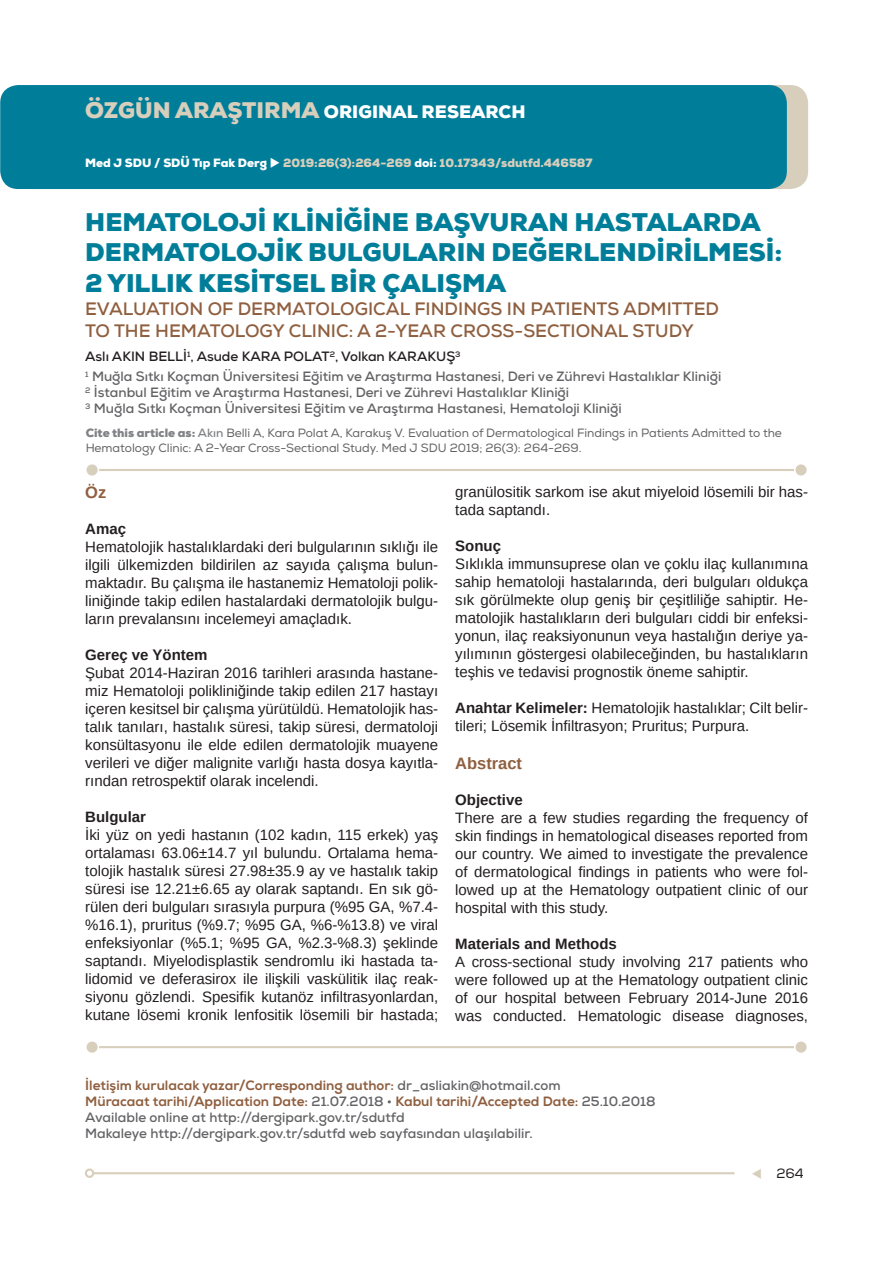
<style>
.page{position:relative;width:893px;height:1263px;background:#fff}
.page>*{position:absolute;margin:0;border:0;box-sizing:border-box;transform-origin:0 0}
.t1{font:900 25.5px/30.6px "Nexa";color:#007e99}
.t2{font:700 18px/21.6px "Nexa";color:#8f5f3f}
.t3{font:900 18px "Nexa";color:#fff}
.t4{font:700 16.5px "Arimo";color:#8f5f3f}
.t5{font:15px/18px "Arimo";color:#231f20;text-align:justify}
.t6{font:700 15px "Arimo";color:#231f20}
.t7{font:700 13.5px/16.2px "Nexa";color:#636366}
.t8{font:13.5px "Nexa";color:#231f20}
.t9{font:12px/14.4px "Nexa";letter-spacing:-.005em;color:#636366}
.t10{font:900 12px "Nexa";color:#d8cebc}
.s1{font-size:22.5px;color:#d8cebc}
.s2{color:#fff}
.s3{color:#231f20}
.s4{font-weight:900;color:#808285}
.s5{font-weight:700;color:#808285}
.s6{font-weight:700}
.s7{font-weight:800;color:#8f5f3f}
.s8{color:#d8cebc}
</style>
<div class="page">
<hr style="left:93px;top:1172px;width:642px;height:2px;background:#d8cebc">
<div style="left:85px;top:1168px;width:9px;height:10px;border:2px solid #d8cebc;border-radius:50%"></div>
<div style="left:16px;top:85px;width:792px;height:104px;background:#d8cebc;border-radius:18px"></div>
<div style="left:0;top:85px;width:787px;height:104px;background:#007e99;border-radius:18px"></div>
<hr style="left:90px;top:469px;width:715px;height:2px;background:#d8cebc">
<div style="left:86px;top:464px;width:12px;height:12px;background:#d8cebc;border-radius:50%"></div>
<div style="left:85px;top:463px;width:14px;height:14px;border:2px solid #fff;border-radius:50%"></div>
<div style="left:795px;top:464px;width:12px;height:12px;background:#d8cebc;border-radius:50%"></div>
<div style="left:794px;top:463px;width:14px;height:14px;border:2px solid #fff;border-radius:50%"></div>
<hr style="left:90px;top:1046px;width:715px;height:2px;background:#d8cebc">
<div style="left:86px;top:1041px;width:12px;height:12px;background:#d8cebc;border-radius:50%"></div>
<div style="left:85px;top:1040px;width:14px;height:14px;border:2px solid #fff;border-radius:50%"></div>
<div style="left:795px;top:1041px;width:12px;height:12px;background:#d8cebc;border-radius:50%"></div>
<div style="left:794px;top:1040px;width:14px;height:14px;border:2px solid #fff;border-radius:50%"></div>
<p class="t3" style="left:85px;top:100px;width:442px"><span class="s1">ÖZGÜN ARAŞTIRMA</span> ORIGINAL RESEARCH</p>
<p class="t10" style="left:85px;top:155px;width:509px"><span class="s2">Med J SDU / SDÜ Tıp Fak Derg</span> <span class="s2">◆</span> 2019:26(3):264-269 <span class="s2">doi:</span> 10.17343/sdutfd.446587</p>
<h1 class="t1" style="left:85px;top:207px;width:699px">HEMATOLOJİ KLİNİĞİNE BAŞVURAN HASTALARDA<br>DERMATOLOJİK BULGULARIN DEĞERLENDİRİLMESİ:<br>2 YILLIK KESİTSEL BİR ÇALIŞMA</h1>
<p class="t2" style="left:85px;top:298px;width:636px">EVALUATION OF DERMATOLOGICAL FINDINGS IN PATIENTS ADMITTED<br>TO THE HEMATOLOGY CLINIC: A 2-YEAR CROSS-SECTIONAL STUDY</p>
<p class="t7" style="left:85px;top:347px;width:637px;line-height:19.5px"><span class="s3">Aslı AKIN BELLİ</span><sup>1</sup><span class="s3">, Asude KARA POLAT</span><sup>2</sup><span class="s3">, Volkan KARAKUŞ</span><sup>3<br></sup><sup>1</sup> Muğla Sıtkı Koçman Üniversitesi Eğitim ve Araştırma Hastanesi, Deri ve Zührevi Hastalıklar Kliniği</p>
<p class="t7" style="left:85px;top:384px;width:538px"><sup>2</sup> İstanbul Eğitim ve Araştırma Hastanesi, Deri ve Zührevi Hastalıklar Kliniği<br><sup>3</sup> Muğla Sıtkı Koçman Üniversitesi Eğitim ve Araştırma Hastanesi, Hematoloji Kliniği</p>
<p class="t9" style="left:86px;top:426px;width:698px"><span class="s4">Cite this article as:</span> <span class="s5">Akın</span> Belli A, Kara Polat A, Karakuş V. Evaluation of Dermatological Findings in Patients Admitted to the<br>Hematology Clinic: A 2-Year Cross-Sectional Study. Med J SDU 2019; 26(3): 264-269.</p>
<p class="t4" style="left:85px;top:481px;width:23px">Öz</p>
<p class="t6" style="left:85px;top:519px;width:42px">Amaç</p>
<p class="t5" style="left:85px;top:538px;width:354px">Hematolojik hastalıklardaki deri bulgularının sıklığı ile ilgili ülkemizden bildirilen az sayıda çalışma bulun&shy;maktadır. Bu çalışma ile hastanemiz Hematoloji polik&shy;liniğinde takip edilen hastalardaki dermatolojik bulgu&shy;ların prevalansını incelemeyi amaçladık.</p>
<p class="t6" style="left:85px;top:645px;width:124px">Gereç ve Yöntem</p>
<p class="t5" style="left:85px;top:664px;width:354px">Şubat 2014-Haziran 2016 tarihleri arasında hastane&shy;miz Hematoloji polikliniğinde takip edilen 217 hastayı içeren kesitsel bir çalışma yürütüldü. Hematolojik has&shy;talık tanıları, hastalık süresi, takip süresi, dermatoloji konsültasyonu ile elde edilen dermatolojik muayene verileri ve diğer malignite varlığı hasta dosya kayıtla&shy;rından retrospektif olarak incelendi.</p>
<p class="t6" style="left:85px;top:807px;width:62px">Bulgular</p>
<p class="t5" style="left:85px;top:826px;width:354px">İki yüz on yedi hastanın (102 kadın, 115 erkek) yaş ortalaması 63.06±14.7 yıl bulundu. Ortalama hema&shy;tolojik hastalık süresi 27.98±35.9 ay ve hastalık takip süresi ise 12.21±6.65 ay olarak saptandı. En sık gö&shy;rülen deri bulguları sırasıyla purpura (%95 GA, %7.4- %16.1), pruritus (%9.7; %95 GA, %6-%13.8) ve viral enfeksiyonlar (%5.1; %95 GA, %2.3-%8.3) şeklinde saptandı. Miyelodisplastik sendromlu iki hastada ta&shy;lidomid ve deferasirox ile ilişkili vaskülitik ilaç reak&shy;siyonu gözlendi. Spesifik kutanöz infiltrasyonlardan, kutane lösemi kronik lenfositik lösemili bir hastada;</p>
<p class="t5" style="left:455px;top:483px;width:354px">granülositik sarkom ise akut miyeloid lösemili bir has&shy;tada saptandı.</p>
<p class="t6" style="left:455px;top:535px;width:47px">Sonuç</p>
<p class="t5" style="left:455px;top:555px;width:354px">Sıklıkla immunsuprese olan ve çoklu ilaç kullanımına sahip hematoloji hastalarında, deri bulguları oldukça sık görülmekte olup geniş bir çeşitliliğe sahiptir. He&shy;matolojik hastalıkların deri bulguları ciddi bir enfeksi&shy;yonun, ilaç reaksiyonunun veya hastalığın deriye ya&shy;yılımının göstergesi olabileceğinden, bu hastalıkların teşhis ve tedavisi prognostik öneme sahiptir.</p>
<p class="t5" style="left:455px;top:699px;width:354px"><span class="s6">Anahtar Kelimeler:</span> Hematolojik hastalıklar; Cilt belir&shy;tileri; Lösemik İnfiltrasyon; Pruritus; Purpura.</p>
<p class="t4" style="left:455px;top:752px;width:68px">Abstract</p>
<p class="t6" style="left:455px;top:789px;width:69px">Objective</p>
<p class="t5" style="left:455px;top:809px;width:354px">There are a few studies regarding the frequency of skin findings in hematological diseases reported from our country. We aimed to investigate the prevalence of dermatological findings in patients who were fol&shy;lowed up at the Hematology outpatient clinic of our hospital with this study.</p>
<p class="t6" style="left:455px;top:933px;width:163px">Materials and Methods</p>
<p class="t5" style="left:455px;top:953px;width:354px">A cross-sectional study involving 217 patients who were followed up at the Hematology outpatient clinic of our hospital between February 2014-June 2016 was conducted. Hematologic disease diagnoses,</p>
<p class="t7" style="left:85px;top:1077px;width:572px"><span class="s7">İletişim kurulacak yazar/Corresponding author:</span> dr_asliakin@hotmail.com<br><span class="s7">Müracaat tarihi/Application Date:</span> 21.07.2018 • <span class="s7">Kabul tarihi/Accepted Date:</span> 25.10.2018<br>Available online at http://dergipark.gov.tr/sdutfd<br>Makaleye http://dergipark.gov.tr/sdutfd web sayfasından ulaşılabilir.</p>
<p class="t8" style="left:751px;top:1165px;width:54px"><span class="s8">▼</span> 264</p>
</div>
